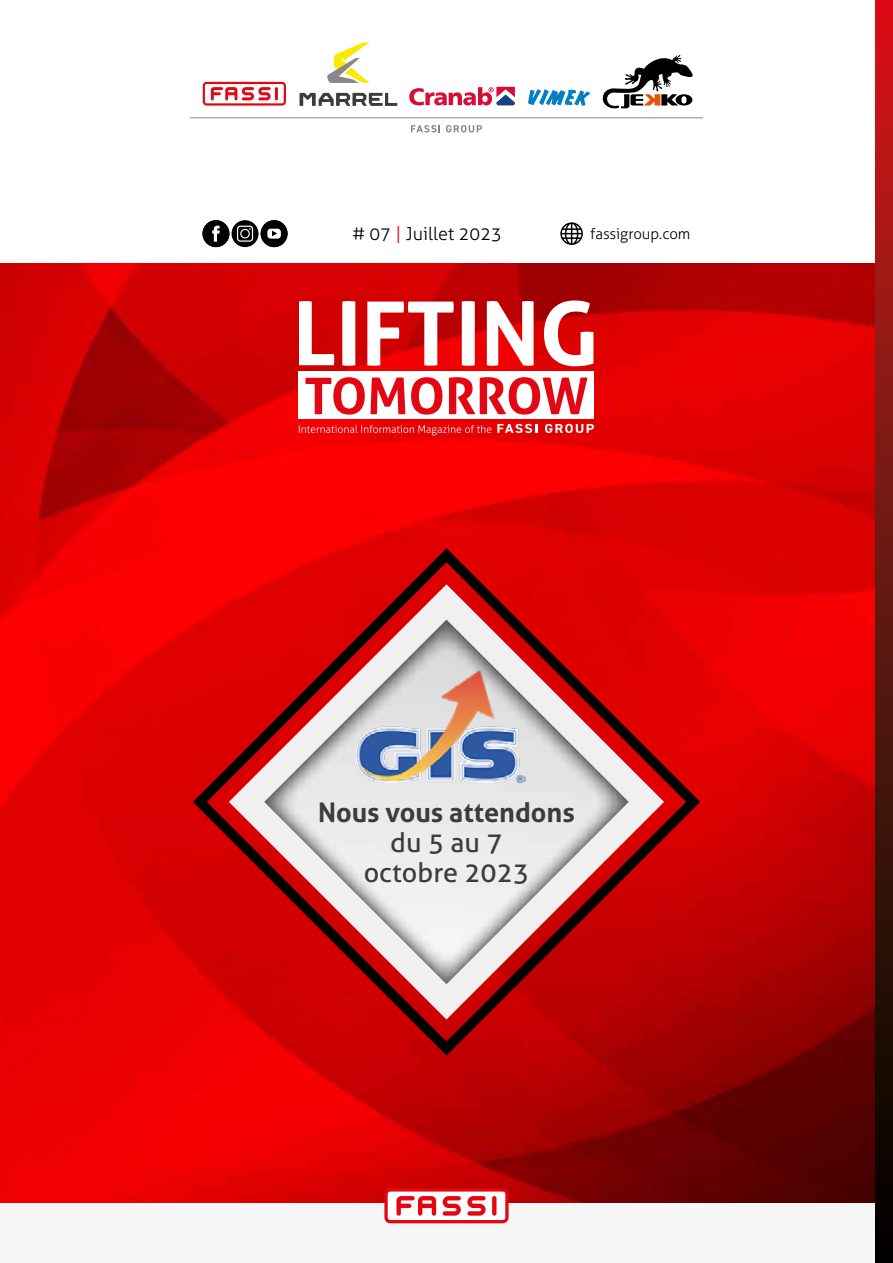
<style>
.page{position:relative;width:893px;height:1263px;background:#fff}
.page>*{position:absolute;margin:0;border:0;box-sizing:border-box;transform-origin:0 0}
.t1{font:700 27px "Aller";color:#3c3c3b}
.t2{font:27px/30px "Aller";color:#3c3c3b;text-align:center}
.t3{font:300 18px "Aller";color:#000}
.t4{font:300 15px "Aller";color:#000}
.s1{color:#e30613}
</style>
<div class="page">
<img style="left:0;top:264px;width:876px;height:939px">
<div style="left:202px;top:220px;width:27px;height:27px;background:#000;border-radius:50%"></div>
<svg style="left:212px;top:226px;width:8px;height:16px"></svg>
<div style="left:232px;top:220px;width:26px;height:27px;background:#000;border-radius:50%"></div>
<svg style="left:237px;top:226px;width:16px;height:16px"></svg>
<div style="left:261px;top:220px;width:27px;height:27px;background:#000;border-radius:50%"></div>
<div style="left:267px;top:229px;width:14px;height:10px;background:#fff;border-radius:3px"></div>
<svg style="left:272px;top:231px;width:5px;height:5px"></svg>
<svg style="left:560px;top:222px;width:23px;height:23px"></svg>
<svg style="left:497px;top:424px;width:40px;height:9px"></svg>
<svg style="left:545px;top:424px;width:49px;height:9px"></svg>
<svg style="left:299px;top:425px;width:192px;height:10px;background:#f02a2b"></svg>
<div style="left:299px;top:372px;width:295px;height:47px;background:#fff"></div>
<svg style="left:305px;top:377px;width:282px;height:38px"></svg>
<svg style="left:299px;top:300px;width:294px;height:66px"></svg>
<hr style="left:190px;top:118px;width:513px;height:1px;background:#878787">
<svg style="left:203px;top:82px;width:83px;height:24px"></svg>
<svg style="left:528px;top:89px;width:62px;height:17px"></svg>
<svg style="left:602px;top:55px;width:91px;height:54px"></svg>
<svg style="left:409px;top:87px;width:106px;height:18px"></svg>
<svg style="left:327px;top:42px;width:43px;height:41px"></svg>
<svg style="left:299px;top:93px;width:98px;height:13px"></svg>
<svg style="left:411px;top:125px;width:29px;height:7px"></svg>
<svg style="left:446px;top:125px;width:36px;height:7px"></svg>
<div style="left:0;top:1203px;width:893px;height:60px;background:#f6f6f6"></div>
<svg style="left:384px;top:1188px;width:125px;height:35px"></svg>
<div style="left:876px;top:0;width:17px;height:1263px;background:linear-gradient(to bottom,#d11b1a,#000b00)"></div>
<svg style="left:190px;top:545px;width:513px;height:514px;background:#ca0708"></svg>
<img style="left:264px;top:620px;width:365px;height:364px">
<img style="left:355px;top:669px;width:170px;height:116px">
<p class="t3" style="left:352px;top:223px;width:152px"># 07 <span class="s1">|</span> Juillet 2023</p>
<p class="t4" style="left:590px;top:225px;width:102px">fassigroup.com</p>
<p class="t1" style="left:318px;top:795px;width:258px">Nous vous attendons</p>
<p class="t2" style="left:364px;top:827px;width:167px">du 5 au 7 octobre 2023</p>
</div>
